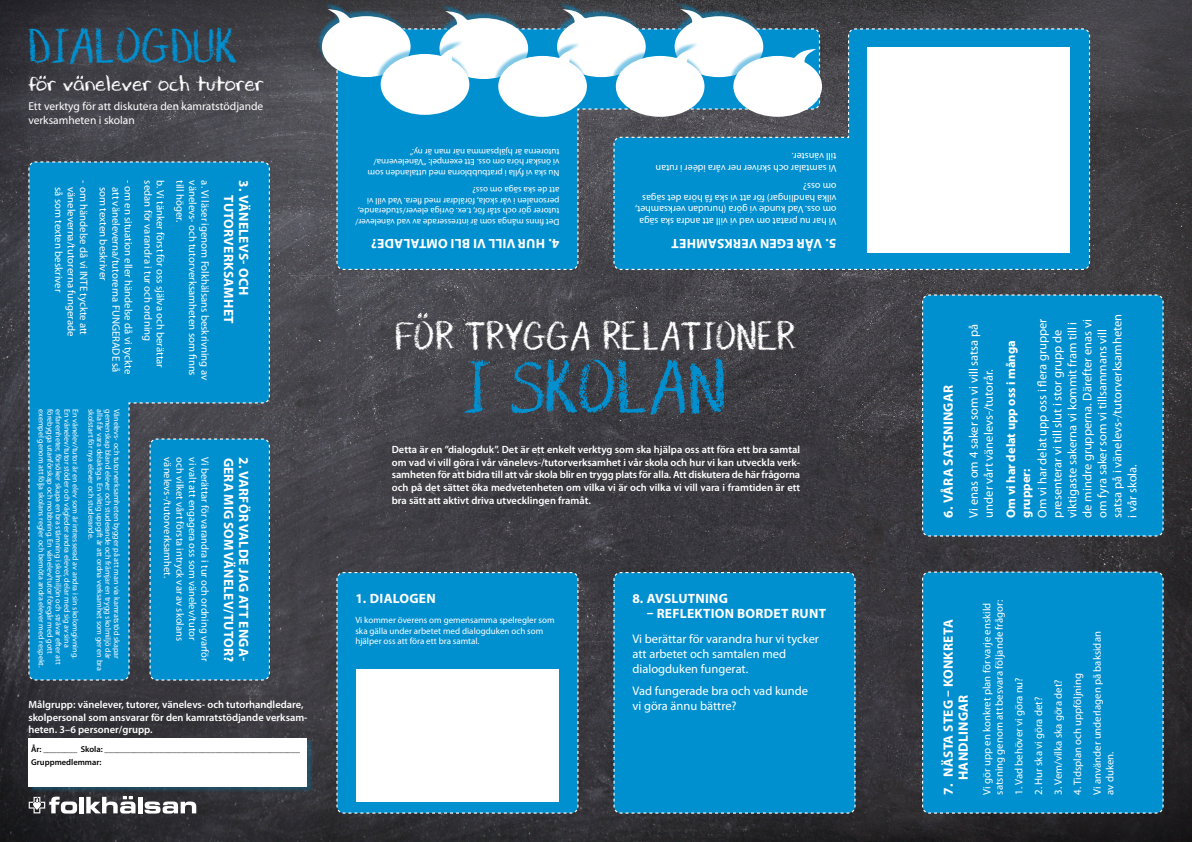
<style>
.page{position:relative;width:1192px;height:842px;background:#fff}
.page>*{position:absolute;margin:0;border:0;box-sizing:border-box;transform-origin:0 0}
.t1{font:70px "DJBCHALKITUP";color:#0090d0}
.t2{font:46px "DJBCHALKITUP";color:#0090d0}
.t3{font:37.5px "DJBCHALKITUP";color:#fff}
.t4{font:23px "DJBCHALKITUP";color:#fff}
.Rubrik{font:700 13.5px/15px "Myriad Pro";letter-spacing:.02em;color:#fff}
.Brödtext{font:12.5px/15px "Myriad Pro";color:#fff}
.Brödtext-2{font:700 12.5px/15px "Myriad Pro";color:#fff}
.t5{font:11.5px/13.8px "Myriad Pro";color:#fff}
.Brödtext_mellan{font:10.75px/12.5px "Myriad Pro";color:#fff}
.Svävande_text{font:600 10.5px/12.6px "Myriad Pro";color:#fff;text-align:justify}
.Brödtext_mindre{font:10.5px "Myriad Pro";color:#fff}
.Brödtext_mindre-2{font:10px/11.5px "Myriad Pro";color:#fff}
.Brödtext_mindre-3{font:9px/10.5px "Myriad Pro";color:#fff}
.Svävande_text-2{font:600 8.5px "Myriad Pro";color:#000}
.Brödtext_mindre-4{font:8px "Myriad Pro";color:#fff}
</style>
<div class="page">
<img style="left:0;top:0;width:1192px;height:842px">
<div style="left:336px;top:571px;width:243px;height:243px;background:#0090d0"></div>
<div style="left:921px;top:294px;width:243px;height:243px;background:#0090d0"></div>
<div style="left:613px;top:571px;width:243px;height:243px;background:#0090d0"></div>
<div style="left:921px;top:571px;width:243px;height:243px;background:#0090d0"></div>
<svg style="left:28px;top:161px;width:243px;height:520px;background:#088ac4"></svg>
<div style="left:357px;top:669px;width:208px;height:139px;background:#0090d0"></div>
<div style="left:356px;top:669px;width:203px;height:133px;background:#fff"></div>
<div style="left:29px;top:739px;width:284px;height:53px;background:#0090d0;opacity:.3"></div>
<div style="left:28px;top:738px;width:279px;height:49px;background:#fff"></div>
<svg style="left:29px;top:797px;width:48px;height:16px"></svg>
<div style="left:79px;top:797px;width:5px;height:16px;background:#fff"></div>
<hr style="left:138px;top:797px;width:4px;height:16px;background:#fff">
<svg style="left:145px;top:801px;width:51px;height:12px"></svg>
<svg style="left:86px;top:796px;width:50px;height:17px"></svg>
<div style="left:317px;top:2px;width:94px;height:74px;background:#0090d0;opacity:.5"></div>
<div style="left:434px;top:4px;width:94px;height:74px;background:#0090d0;opacity:.5"></div>
<div style="left:552px;top:2px;width:94px;height:74px;background:#0090d0;opacity:.5"></div>
<div style="left:669px;top:2px;width:94px;height:74px;background:#0090d0;opacity:.5"></div>
<svg style="left:322px;top:9px;width:769px;height:261px"></svg>
<svg style="left:39px;top:75px;width:7px;height:4px"></svg>
<svg style="left:76px;top:75px;width:7px;height:4px"></svg>
<svg style="left:417px;top:313px;width:11px;height:5px"></svg>
<p class="t2" style="left:28px;top:19px;width:211px">DIALOGDUK</p>
<p class="t4" style="left:28px;top:69px;width:237px">for vanelever och tutorer</p>
<p class="t5" style="left:28px;top:99px;width:236px">Ett verktyg för att diskutera den kamratstödjande verksamheten i skolan</p>
<p class="Brödtext_mellan" style="left:90px;top:180px;width:156px;rotate:90deg">- om händelse då vi INTE tyckte att</p>
<p class="Brödtext_mellan" style="left:65px;top:187px;width:107px;rotate:90deg">så som texten beskriver</p>
<p class="Brödtext_mellan" style="left:78px;top:187px;width:151px;rotate:90deg">väneleverna/tutorerna fungerade</p>
<p class="Brödtext_mellan" style="left:135px;top:180px;width:195px;rotate:90deg">- om en situation eller händelse då vi tyckte</p>
<p class="Brödtext_mellan" style="left:155px;top:180px;width:162px;rotate:90deg">sedan för varandra i tur och ordning</p>
<p class="Brödtext_mellan" style="left:167px;top:180px;width:189px;rotate:90deg">b. Vi tänker först för oss själva och berättar</p>
<p class="Brödtext_mellan" style="left:187px;top:180px;width:43px;rotate:90deg">till höger.</p>
<p class="Brödtext_mellan" style="left:199px;top:180px;width:197px;rotate:90deg">vänelevs- och tutorverksamheten som finns</p>
<p class="Brödtext_mellan" style="left:212px;top:180px;width:201px;rotate:90deg">a. Vi läser igenom Folkhälsans beskrivning av</p>
<p class="Brödtext_mellan" style="left:110px;top:187px;width:95px;rotate:90deg">som texten beskriver</p>
<p class="Brödtext_mellan" style="left:122px;top:187px;width:187px;rotate:90deg">att väneleverna/tutorerna FUNGERADE så</p>
<p class="Rubrik" style="left:251px;top:195px;width:130px;text-indent:-14px;rotate:90deg">3. VÄNELEVS- OCH<br>TUTORVERKSAMHET</p>
<p class="Brödtext_mindre-4" style="left:47px;top:409px;width:260px;rotate:90deg">exempel genom att följa skolans regler och bemöta andra elever med respekt.</p>
<p class="Brödtext_mindre-4" style="left:55px;top:409px;width:246px;rotate:90deg">förebygga utanförskap och mobbning. En vänelev/tutor föregår med gott</p>
<p class="Brödtext_mindre-4" style="left:64px;top:409px;width:257px;rotate:90deg">erfarenheter, försöker skapa en bra stämning i skolmiljön och strävar efter att</p>
<p class="Brödtext_mindre-4" style="left:72px;top:409px;width:240px;rotate:90deg">En vänelev/tutor stöder och vägleder andra elever, delar med sig av sina</p>
<p class="Brödtext_mindre-4" style="left:81px;top:409px;width:251px;rotate:90deg">En vänelev/tutor är en elev som är intresserad av andra i sin skolomgivning.</p>
<p class="Brödtext_mindre-4" style="left:96px;top:409px;width:132px;rotate:90deg">skolstart för nya elever och studerande.</p>
<p class="Brödtext_mindre-4" style="left:105px;top:409px;width:263px;rotate:90deg">alla får vara delaktiga. En viktig uppgift är att ordna verksamhet som ger en bra</p>
<p class="Brödtext_mindre-4" style="left:113px;top:409px;width:251px;rotate:90deg">gemenskap bland elever och studerande och främjar en trygg skolmiljö där</p>
<p class="Brödtext_mindre-4" style="left:122px;top:409px;width:251px;rotate:90deg">Vänelevs- och tutorverksamheten bygger på att man via kamratstöd skapar</p>
<p class="Brödtext_mindre" style="left:174px;top:457px;width:122px;rotate:90deg">vänelevs-/tutorverksamhet.</p>
<p class="Brödtext_mindre" style="left:187px;top:457px;width:185px;rotate:90deg">och vilket vårt första intryck var av skolans</p>
<p class="Brödtext_mindre" style="left:199px;top:457px;width:184px;rotate:90deg">vi valt att engagera oss som vänelev/tutor</p>
<p class="Brödtext_mindre" style="left:212px;top:457px;width:206px;rotate:90deg">Vi berättar för varandra i tur och ordning varför</p>
<p class="Rubrik" style="left:236px;top:458px;width:205px;rotate:90deg">GERA MIG SOM VÄNELEV/TUTOR?</p>
<p class="Rubrik" style="left:251px;top:457px;width:205px;rotate:90deg">2. VARFÖR VALDE JAG ATT ENGA-</p>
<p class="Svävande_text" style="left:28px;top:698px;width:281px;text-align:left">Målgrupp: vänelever, tutorer, vänelevs- och tutorhandledare, skolpersonal som ansvarar för den kamratstödjande verksam&shy;heten. 3–6 personer/grupp.</p>
<p class="Svävande_text-2" style="left:31px;top:743px;width:270px">År: ________ Skola: ______________________________________________</p>
<p class="Svävande_text-2" style="left:31px;top:756px;width:72px">Gruppmedlemmar:</p>
<p class="Brödtext_mindre-3" style="left:560px;top:178px;width:193px;rotate:-180deg">Nu ska vi fylla i pratbubblorna med uttalanden som vi önskar höra om oss. Ett exempel: ”Väneleverna/ tutorerna är hjälpsamma när man är ny.”</p>
<p class="Brödtext_mindre-3" style="left:560px;top:227px;width:206px;rotate:-180deg">Det finns många som är intresserade av vad vänelever/ tutorer gör och står för, t.ex. övriga elever/studerande, personalen i vår skola, föräldrar med flera. Vad vill vi att de ska säga om oss?</p>
<p class="Rubrik" style="left:560px;top:251px;width:190px;rotate:-180deg">4. HUR VILL VI BLI OMTALADE?</p>
<p class="Brödtext_mindre-2" style="left:837px;top:174px;width:182px;rotate:-180deg">Vi samtalar och skriver ner våra idéer i rutan till vänster.</p>
<p class="Brödtext_mindre-2" style="left:837px;top:227px;width:203px;rotate:-180deg">Vi har nu pratat om vad vi vill att andra ska säga om oss. Vad kunde vi göra (hurudan verksamhet, vilka handlingar) för att vi ska få höra det sägas om oss?</p>
<p class="Rubrik" style="left:837px;top:251px;width:167px;rotate:-180deg">5. VÅR EGEN VERKSAMHET</p>
<p class="t3" style="left:396px;top:314px;width:401px">FOR TRYGGA RELATIONER</p>
<p class="t1" style="left:464px;top:346px;width:266px">I SKOLAN</p>
<p class="Svävande_text" style="left:392px;top:443px;width:410px">Detta är en ”dialogduk”. Det är ett enkelt verktyg som ska hjälpa oss att föra ett bra samtal om vad vi vill göra i vår vänelevs-/tutorverksamhet i vår skola och hur vi kan utveckla verk&shy;samheten för att bidra till att vår skola blir en trygg plats för alla. Att diskutera de här frågorna och på det sättet öka medvetenheten om vilka vi är och vilka vi vill vara i framtiden är ett bra sätt att aktivt driva utvecklingen framåt.</p>
<p class="Rubrik" style="left:355px;top:590px;width:82px">1. DIALOGEN</p>
<p class="Brödtext_mindre-3" style="left:355px;top:615px;width:201px">Vi kommer överens om gemensamma spelregler som ska gälla under arbetet med dialogduken och som hjälper oss att föra ett bra samtal.</p>
<p class="Rubrik" style="left:632px;top:590px;width:97px">8. AVSLUTNING</p>
<p class="Rubrik" style="left:647px;top:605px;width:181px">– REFLEKTION BORDET RUNT</p>
<p class="Brödtext" style="left:632px;top:631px;width:188px">Vi berättar för varandra hur vi tycker att arbetet och samtalen med dialogduken fungerat.</p>
<p class="Brödtext" style="left:632px;top:683px;width:177px">Vad fungerade bra och vad kunde vi göra ännu bättre?</p>
<p class="Rubrik" style="left:940px;top:518px;width:134px;rotate:-90deg">6. VÅRA SATSNINGAR</p>
<p class="Brödtext" style="left:966px;top:518px;width:195px;rotate:-90deg">Vi enas om 4 saker som vi vill satsa på under vårt vänelevs-/tutorår.</p>
<p class="Brödtext" style="left:1035px;top:518px;width:205px;rotate:-90deg">Om vi har delat upp oss i flera grupper presenterar vi till slut i stor grupp de viktigaste sakerna vi kommit fram till i de mindre grupperna. Därefter enas vi om fyra saker som vi tillsammans vill satsa på i vänelevs-/tutorverksamheten i vår skola.</p>
<p class="Brödtext-2" style="left:1003px;top:518px;width:179px;rotate:-90deg">Om vi har delat upp oss i många grupper:</p>
<p class="Rubrik" style="left:940px;top:780px;width:162px;text-indent:-14px;rotate:-90deg">7. NÄSTA STEG – KONKRETA<br>HANDLINGAR</p>
<p class="Brödtext_mellan" style="left:980px;top:795px;width:196px;rotate:-90deg">Vi gör upp en konkret plan för varje enskild satsning genom att besvara följande frågor:</p>
<p class="Brödtext_mellan" style="left:1012px;top:795px;width:119px;rotate:-90deg">1. Vad behöver vi göra nu?</p>
<p class="Brödtext_mellan" style="left:1032px;top:795px;width:99px;rotate:-90deg">2. Hur ska vi göra det?</p>
<p class="Brödtext_mellan" style="left:1052px;top:795px;width:117px;rotate:-90deg">3. Vem/vilka ska göra det?</p>
<p class="Brödtext_mellan" style="left:1071px;top:795px;width:123px;rotate:-90deg">4. Tidsplan och uppföljning</p>
<p class="Brödtext_mellan" style="left:1091px;top:795px;width:165px;rotate:-90deg">Vi använder underlagen på baksidan av duken.</p>
</div>
